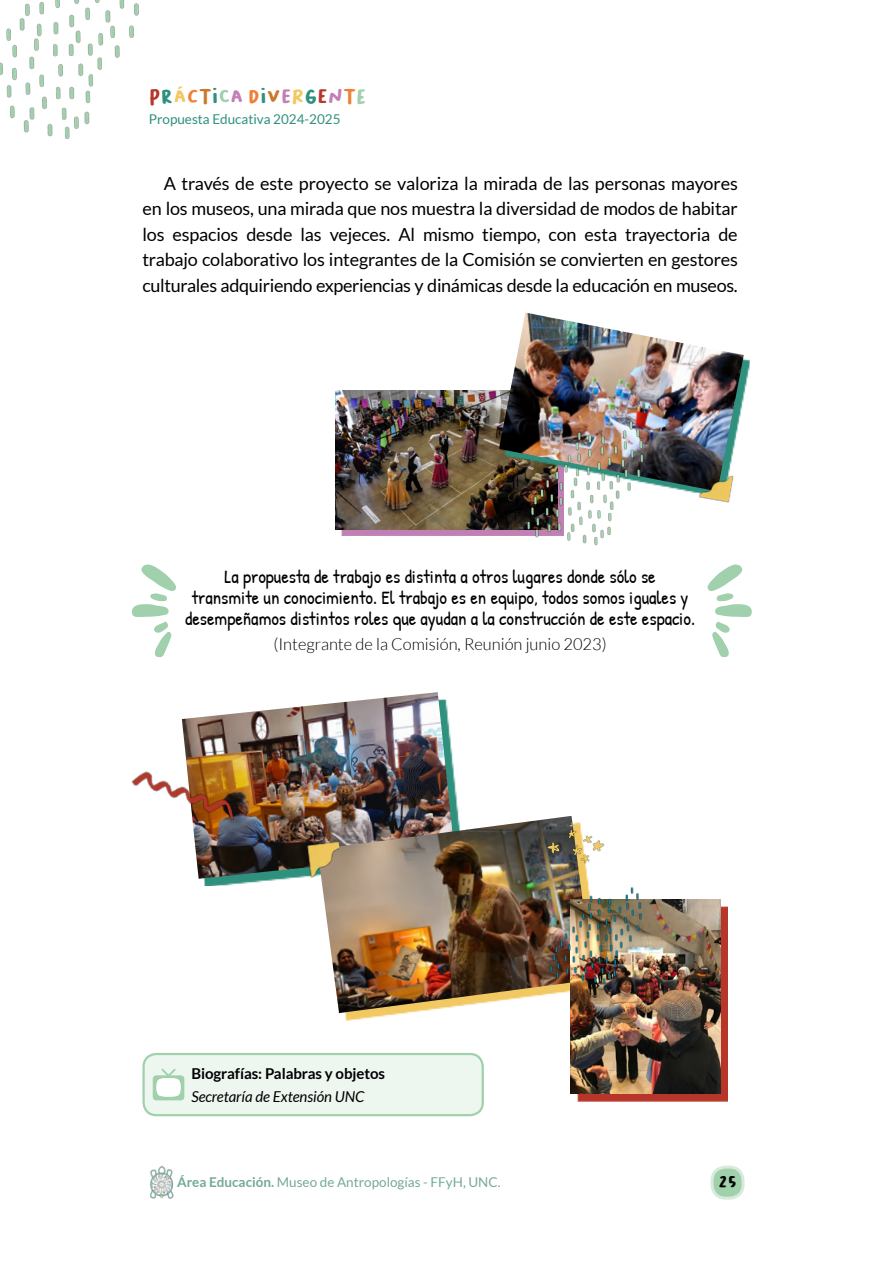
<style>
.page{position:relative;width:893px;height:1263px;background:#fff}
.page>*{position:absolute;margin:0;border:0;box-sizing:border-box;transform-origin:0 0}
.t1{font:19.5px "Bakso Sapi";color:#2f907d}
.t2{font:18.75px/21px "Patrick Hand";color:#000;text-align:center}
.t3{font:18px/25.5px "Lato";letter-spacing:-.02em;color:#000;text-align:justify}
.t4{font:18px "Bakso Sapi";color:#000}
.t5{font:300 16.5px "Lato";color:#000}
.t6{font:700 15px "Lato";letter-spacing:-.005em;color:#000}
.t7{font:italic 15px "Lato";letter-spacing:-.005em;color:#000}
.t8{font:13.5px "Lato";color:#74a99b}
.t9{font:13.5px "Lato";color:#2f907d}
.s1{color:#b83629}
.s2{color:#f2c863}
.s3{color:#f08035}
.s4{color:#ca782d}
.s5{color:#a0d0ac}
.s6{color:#c080b5}
.s7{font-weight:700}
</style>
<div class="page">
<div style="left:712px;top:1167px;width:31px;height:31px;background:#a0d0ac;border-radius:14px"></div>
<div style="left:711px;top:1165px;width:34px;height:34px;border:3px solid #d8eadb;border-radius:14px"></div>
<img style="left:150px;top:1166px;width:24px;height:32px">
<img style="left:0;top:0;width:139px;height:139px">
<svg style="left:707px;top:564px;width:45px;height:93px"></svg>
<svg style="left:131px;top:564px;width:45px;height:93px"></svg>
<div style="left:144px;top:1054px;width:339px;height:61px;background:#eef6f0;border-radius:13px"></div>
<div style="left:142px;top:1053px;width:342px;height:63px;border:2px solid #a0d0ac;border-radius:13px"></div>
<svg style="left:153px;top:1069px;width:31px;height:31px"></svg>
<img style="left:212px;top:692px;width:242px;height:187px">
<img style="left:131px;top:716px;width:153px;height:170px">
<svg style="left:339px;top:1013px;width:232px;height:7px"></svg>
<img style="left:317px;top:816px;width:255px;height:197px">
<img style="left:529px;top:818px;width:76px;height:70px">
<img style="left:298px;top:832px;width:45px;height:47px">
<div style="left:577px;top:906px;width:151px;height:195px;background:#b83629"></div>
<img style="left:571px;top:899px;width:150px;height:195px">
<img style="left:530px;top:880px;width:150px;height:120px">
<svg style="left:341px;top:529px;width:161px;height:7px"></svg>
<img style="left:335px;top:391px;width:167px;height:138px">
<img style="left:499px;top:313px;width:245px;height:178px">
<img style="left:692px;top:467px;width:48px;height:36px">
<img style="left:502px;top:413px;width:190px;height:133px">
<p class="t1" style="left:149px;top:85px;width:219px"><span class="s1">P</span>r<span class="s2">á</span><span class="s3">c</span><span class="s4">t</span>i<span class="s5">c</span><span class="s6">a</span> <span class="s3">D</span>i<span class="s4">v</span><span class="s6">e</span><span class="s2">r</span>g<span class="s1">e</span><span class="s6">n</span><span class="s3">t</span><span class="s5">e</span></p>
<p class="t9" style="left:149px;top:112px;width:193px">Propuesta Educativa 2024-2025</p>
<p class="t3" style="left:142px;top:171px;width:597px;text-indent:21px">A través de este proyecto se valoriza la mirada de las personas mayores en los museos, una mirada que nos muestra la diversidad de modos de habitar los espacios desde las vejeces. Al mismo tiempo, con esta trayectoria de trabajo colaborativo los integrantes de la Comisión se convierten en gestores culturales adquiriendo experiencias y dinámicas desde la educación en museos.</p>
<p class="t2" style="left:185px;top:565px;width:511px">La propuesta de trabajo es distinta a otros lugares donde sólo se<br>transmite un conocimiento. El trabajo es en equipo, todos somos iguales y desempeñamos distintos roles que ayudan a la construcción de este espacio.</p>
<p class="t5" style="left:273px;top:635px;width:335px">(Integrante de la Comisión, Reunión junio 2023)</p>
<p class="t6" style="left:191px;top:1065px;width:195px">Biografías: Palabras y objetos</p>
<p class="t7" style="left:191px;top:1088px;width:174px">Secretaría de Extensión UNC</p>
<p class="t8" style="left:177px;top:1175px;width:325px"><span class="s7">Área Educación.</span> Museo de Antropologías - FFyH, UNC.</p>
<p class="t4" style="left:718px;top:1172px;width:20px">25</p>
</div>
